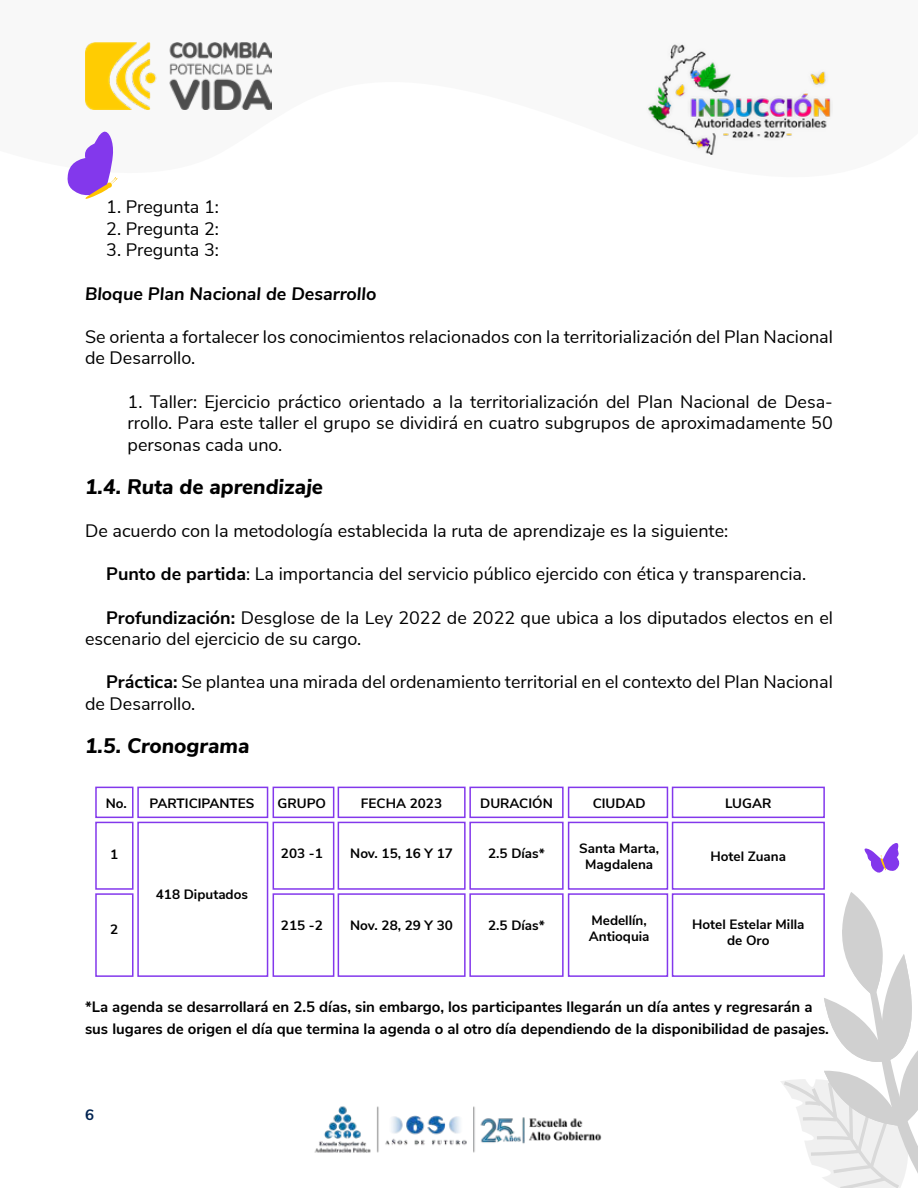
<style>
.page{position:relative;width:918px;height:1188px;background:#fff}
.page>*{position:absolute;margin:0;border:0;box-sizing:border-box;transform-origin:0 0}
.t1{font:italic 800 21px "Nunito Sans";color:#000}
.t2{font:18px/21.6px "Nunito Sans";color:#000}
.t3{font:italic 700 18px "Nunito Sans";color:#000}
.t4{font:700 15px/21.6px "Nunito Sans";color:#000}
.t5{font:700 15px "Nunito Sans";color:#002351}
.t6{font:700 13.5px/16.2px "Nunito Sans";color:#000;text-align:center}
.s1{font-weight:700}
</style>
<div class="page">
<svg style="left:67px;top:131px;width:51px;height:68px"></svg>
<svg style="left:781px;top:892px;width:137px;height:296px"></svg>
<svg style="left:864px;top:843px;width:36px;height:30px"></svg>
<img style="left:85px;top:43px;width:186px;height:67px">
<img style="left:647px;top:44px;width:186px;height:111px">
<img style="left:314px;top:1106px;width:288px;height:47px">
<div style="left:95px;top:787px;width:39px;height:31px;border:2px solid #8338ec"></div>
<div style="left:95px;top:822px;width:39px;height:68px;border:2px solid #8338ec"></div>
<div style="left:95px;top:893px;width:39px;height:84px;border:2px solid #8338ec"></div>
<div style="left:137px;top:787px;width:131px;height:31px;border:2px solid #8338ec"></div>
<div style="left:137px;top:822px;width:131px;height:155px;border:2px solid #8338ec"></div>
<div style="left:273px;top:787px;width:61px;height:31px;border:2px solid #8338ec"></div>
<div style="left:273px;top:822px;width:61px;height:68px;border:2px solid #8338ec"></div>
<div style="left:273px;top:893px;width:61px;height:84px;border:2px solid #8338ec"></div>
<div style="left:338px;top:787px;width:128px;height:31px;border:2px solid #8338ec"></div>
<div style="left:338px;top:822px;width:128px;height:68px;border:2px solid #8338ec"></div>
<div style="left:338px;top:893px;width:128px;height:84px;border:2px solid #8338ec"></div>
<div style="left:469px;top:787px;width:95px;height:31px;border:2px solid #8338ec"></div>
<div style="left:568px;top:787px;width:100px;height:31px;border:2px solid #8338ec"></div>
<div style="left:469px;top:822px;width:95px;height:68px;border:2px solid #8338ec"></div>
<div style="left:469px;top:893px;width:95px;height:84px;border:2px solid #8338ec"></div>
<div style="left:568px;top:822px;width:100px;height:68px;border:2px solid #8338ec"></div>
<div style="left:568px;top:893px;width:100px;height:84px;border:2px solid #8338ec"></div>
<div style="left:672px;top:787px;width:153px;height:31px;border:2px solid #8338ec"></div>
<div style="left:672px;top:822px;width:153px;height:68px;border:2px solid #8338ec"></div>
<div style="left:672px;top:893px;width:153px;height:84px;border:2px solid #8338ec"></div>
<p class="t2" style="left:106px;top:195px;width:114px">1. Pregunta 1:</p>
<p class="t2" style="left:106px;top:217px;width:114px">2. Pregunta 2:</p>
<p class="t2" style="left:106px;top:238px;width:114px">3. Pregunta 3:</p>
<p class="t3" style="left:85px;top:280px;width:293px">Bloque Plan Nacional de Desarrollo</p>
<p class="t2" style="left:85px;top:325px;width:749px">Se orienta a fortalecer los conocimientos relacionados con la territorialización del Plan Nacional de Desarrollo.</p>
<p class="t2" style="left:128px;top:390px;width:707px;text-align:justify">1. Taller: Ejercicio práctico orientado a la territorialización del Plan Nacional de Desa&shy;rrollo. Para este taller el grupo se dividirá en cuatro subgrupos de aproximadamente 50 personas cada uno.</p>
<p class="t1" style="left:85px;top:471px;width:240px">1.4. Ruta de aprendizaje</p>
<p class="t2" style="left:85px;top:519px;width:645px">De acuerdo con la metodología establecida la ruta de aprendizaje es la siguiente:</p>
<p class="t2" style="left:106px;top:562px;width:701px"><span class="s1">Punto de partida</span>: La importancia del servicio público ejercido con ética y transparencia.</p>
<p class="t2" style="left:85px;top:606px;width:749px;text-indent:21px"><span class="s1">Profundización:</span> Desglose de la Ley 2022 de 2022 que ubica a los diputados electos en el escenario del ejercicio de su cargo.</p>
<p class="t2" style="left:85px;top:670px;width:749px;text-indent:21px"><span class="s1">Práctica:</span> Se plantea una mirada del ordenamiento territorial en el contexto del Plan Nacional de Desarrollo.</p>
<p class="t1" style="left:85px;top:731px;width:166px">1.5. Cronograma</p>
<p class="t6" style="left:106px;top:795px;width:23px">No.</p>
<p class="t6" style="left:110px;top:846px;width:10px">1</p>
<p class="t6" style="left:150px;top:795px;width:106px">PARTICIPANTES</p>
<p class="t6" style="left:278px;top:795px;width:50px">GRUPO</p>
<p class="t6" style="left:281px;top:845px;width:43px">203 -1</p>
<p class="t6" style="left:361px;top:795px;width:83px">FECHA 2023</p>
<p class="t6" style="left:350px;top:845px;width:104px">Nov. 15, 16 Y 17</p>
<p class="t6" style="left:480px;top:795px;width:74px">DURACIÓN</p>
<p class="t6" style="left:593px;top:795px;width:54px">CIUDAD</p>
<p class="t6" style="left:488px;top:845px;width:58px">2.5 Días*</p>
<p class="t6" style="left:579px;top:840px;width:81px">Santa Marta,<br>Magdalena</p>
<p class="t6" style="left:725px;top:795px;width:48px">LUGAR</p>
<p class="t6" style="left:711px;top:847px;width:77px">Hotel Zuana</p>
<p class="t6" style="left:156px;top:885px;width:94px">418 Diputados</p>
<p class="t6" style="left:110px;top:920px;width:10px">2</p>
<p class="t6" style="left:281px;top:917px;width:43px">215 -2</p>
<p class="t6" style="left:350px;top:917px;width:104px">Nov. 28, 29 Y 30</p>
<p class="t6" style="left:488px;top:917px;width:58px">2.5 Días*</p>
<p class="t6" style="left:589px;top:911px;width:62px;text-align:left">Medellín,<br>Antioquia</p>
<p class="t6" style="left:692px;top:915px;width:114px">Hotel Estelar Milla de Oro</p>
<p class="t4" style="left:85px;top:996px;width:745px">*La agenda se desarrollará en 2.5 días, sin embargo, los participantes llegarán un día antes y regresarán a sus lugares de origen el día que termina la agenda o al otro día dependiendo de la disponibilidad de pasajes.</p>
<p class="t5" style="left:85px;top:1104px;width:10px">6</p>
</div>
